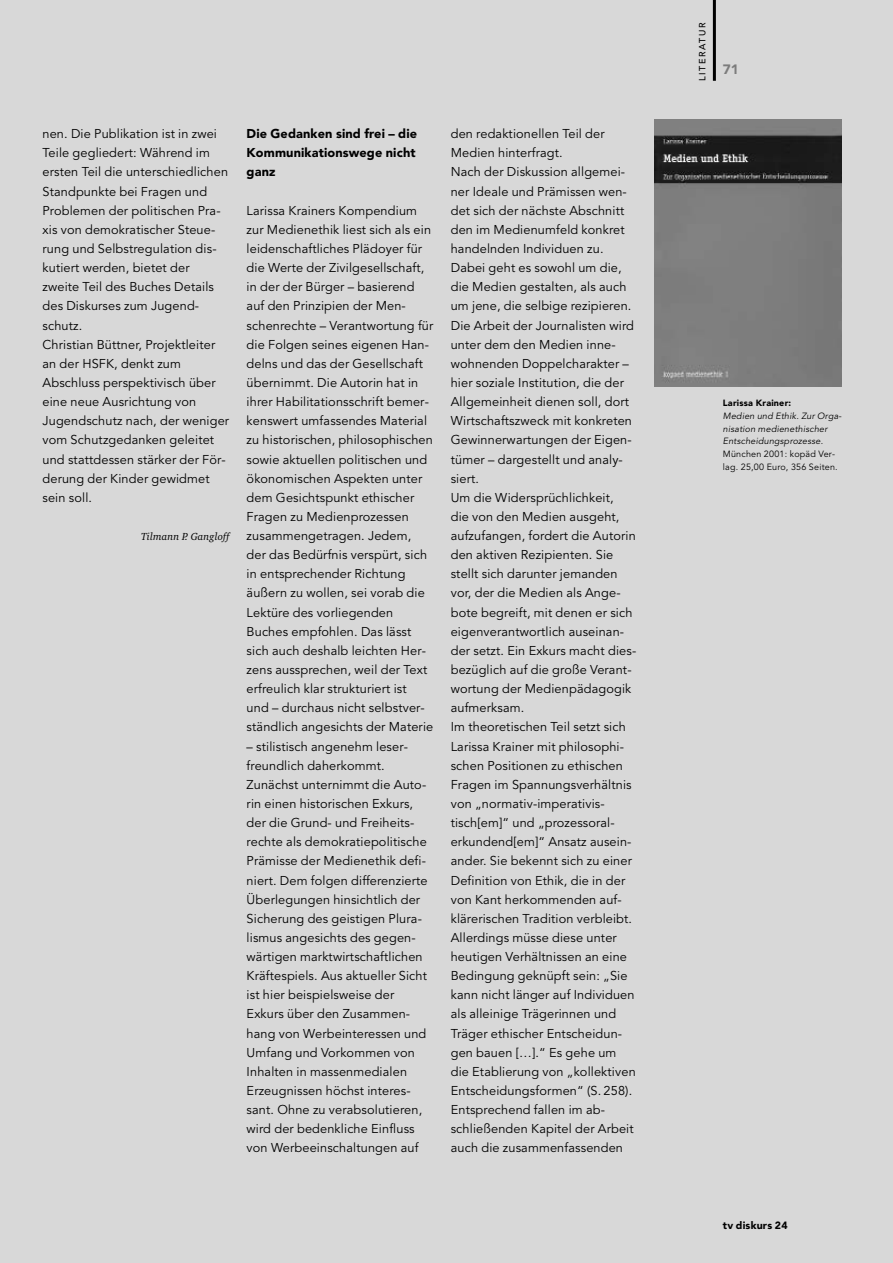
<style>
.page{position:relative;width:893px;height:1263px;background:#d8d8d8}
.page>*{position:absolute;margin:0;border:0;box-sizing:border-box;transform-origin:0 0}
.t1{font:900 13.5px "Avenir";color:#7c7c7c}
.t2{font:12.75px/19.2px "Avenir";letter-spacing:.01em;color:#000}
.t3{font:900 12.75px/19.2px "Avenir";letter-spacing:.01em;color:#000}
.t4{font:italic 10.5px "Charter BT";letter-spacing:.015em;color:#000}
.t5{font:900 10.5px "Avenir";letter-spacing:.02em;color:#000}
.t6{font:italic 9px/12.8px "Avenir";letter-spacing:.02em;color:#000}
.t7{font:900 9px "Avenir";letter-spacing:.025em;color:#000}
.t8{font:500 9px "Avenir";letter-spacing:.165em;color:#000}
.s1{font-style:normal}
</style>
<div class="page">
<hr style="left:713px;top:0;width:3px;height:81px;background:#000">
<img style="left:655px;top:119px;width:187px;height:268px">
<p class="t2" style="left:43px;top:125px;width:188px">nen. Die Publikation ist in zwei<br>Teile gegliedert: Während im ersten Teil die unterschiedlichen<br>Standpunkte bei Fragen und<br>Problemen der politischen Pra&shy;xis von demokratischer Steue&shy;rung und Selbstregulation dis&shy;kutiert werden, bietet der zweite Teil des Buches Details des Diskurses zum Jugend&shy;schutz.<br>Christian Büttner, Projektleiter an der HSFK, denkt zum<br>Abschluss perspektivisch über eine neue Ausrichtung von<br>Jugendschutz nach, der weniger vom Schutzgedanken geleitet und stattdessen stärker der För&shy;derung der Kinder gewidmet sein soll.</p>
<p class="t4" style="left:141px;top:532px;width:90px">Tilmann P. Gangloff</p>
<p class="t3" style="left:247px;top:125px;width:172px">Die Gedanken sind frei – die<br>Kommunikationswege nicht ganz</p>
<p class="t2" style="left:247px;top:202px;width:188px">Larissa Krainers Kompendium zur Medienethik liest sich als ein leidenschaftliches Plädoyer für die Werte der Zivilgesellschaft, in der der Bürger – basierend auf den Prinzipien der Men&shy;schenrechte – Verantwortung für die Folgen seines eigenen Han&shy;delns und das der Gesellschaft übernimmt. Die Autorin hat in ihrer Habilitationsschrift bemer&shy;kenswert umfassendes Material zu historischen, philosophischen sowie aktuellen politischen und ökonomischen Aspekten unter dem Gesichtspunkt ethischer<br>Fragen zu Medienprozessen zusammengetragen. Jedem, der das Bedürfnis verspürt, sich in entsprechender Richtung äußern zu wollen, sei vorab die<br>Lektüre des vorliegenden<br>Buches empfohlen. Das lässt sich auch deshalb leichten Her&shy;zens aussprechen, weil der Text erfreulich klar strukturiert ist<br>und – durchaus nicht selbstver&shy;ständlich angesichts der Materie</p>
<p class="t2" style="left:247px;top:738px;width:182px">– stilistisch angenehm leser&shy;freundlich daherkommt.<br>Zunächst unternimmt die Auto&shy;rin einen historischen Exkurs, der die Grund- und Freiheits&shy;rechte als demokratiepolitische<br>Prämisse der Medienethik defi&shy;niert. Dem folgen differenzierte<br>Überlegungen hinsichtlich der<br>Sicherung des geistigen Plura&shy;lismus angesichts des gegen&shy;wärtigen marktwirtschaftlichen<br>Kräftespiels. Aus aktueller Sicht ist hier beispielsweise der<br>Exkurs über den Zusammen&shy;hang von Werbeinteressen und<br>Umfang und Vorkommen von<br>Inhalten in massenmedialen<br>Erzeugnissen höchst interes&shy;sant. Ohne zu verabsolutieren, wird der bedenkliche Einfluss von Werbeeinschaltungen auf</p>
<p class="t2" style="left:451px;top:125px;width:187px">den redaktionellen Teil der<br>Medien hinterfragt.<br>Nach der Diskussion allgemei&shy;ner Ideale und Prämissen wen&shy;det sich der nächste Abschnitt den im Medienumfeld konkret handelnden Individuen zu.<br>Dabei geht es sowohl um die, die Medien gestalten, als auch um jene, die selbige rezipieren.<br>Die Arbeit der Journalisten wird unter dem den Medien inne&shy;wohnenden Doppelcharakter – hier soziale Institution, die der<br>Allgemeinheit dienen soll, dort<br>Wirtschaftszweck mit konkreten<br>Gewinnerwartungen der Eigen&shy;tümer – dargestellt und analy&shy;siert.<br>Um die Widersprüchlichkeit,<br>die von den Medien ausgeht, aufzufangen, fordert die Autorin den aktiven Rezipienten. Sie stellt sich darunter jemanden vor, der die Medien als Ange&shy;bote begreift, mit denen er sich eigenverantwortlich auseinan&shy;der setzt. Ein Exkurs macht dies&shy;bezüglich auf die große Verant&shy;wortung der Medienpädagogik aufmerksam.<br>Im theoretischen Teil setzt sich<br>Larissa Krainer mit philosophi&shy;schen Positionen zu ethischen<br>Fragen im Spannungsverhältnis von „normativ-imperativis&shy;tisch[em]“ und „prozessoral&shy;erkundend[em]“ Ansatz ausein&shy;ander. Sie bekennt sich zu einer<br>Definition von Ethik, die in der von Kant herkommenden auf&shy;klärerischen Tradition verbleibt.<br>Allerdings müsse diese unter heutigen Verhältnissen an eine<br>Bedingung geknüpft sein: „Sie kann nicht länger auf Individuen als alleinige Trägerinnen und<br>Träger ethischer Entscheidun&shy;gen bauen […].“ Es gehe um die Etablierung von „kollektiven<br>Entscheidungsformen“ (S. 258).<br>Entsprechend fallen im ab&shy;schließenden Kapitel der Arbeit auch die zusammenfassenden</p>
<p class="t8" style="left:699px;top:81px;width:59px;rotate:-90deg">LITERATUR</p>
<p class="t1" style="left:723px;top:64px;width:17px">71</p>
<p class="t7" style="left:723px;top:399px;width:70px">Larissa Krainer:</p>
<p class="t6" style="left:723px;top:410px;width:120px">Medien und Ethik. Zur Orga&shy;nisation medienethischer<br>Entscheidungsprozesse<span class="s1">.<br>München 2001: kopäd Ver&shy;lag. 25,00 Euro, 356 Seiten.</span></p>
<p class="t5" style="left:723px;top:1221px;width:66px">tv diskurs 24</p>
</div>
